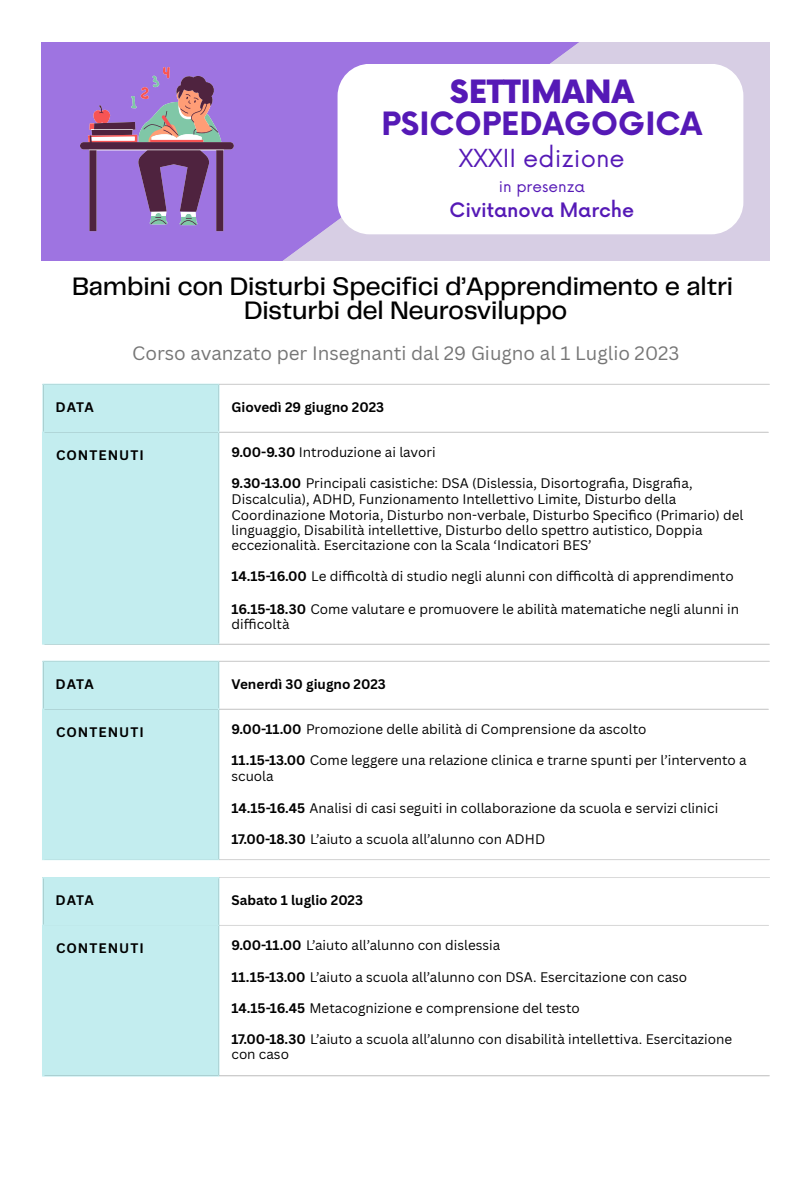
<style>
.page{position:relative;width:810px;height:1181px;background:#fff}
.page>*{position:absolute;margin:0;border:0;box-sizing:border-box;transform-origin:0 0}
.t1{font:700 31.2px/32.4px "Now";color:#5519b6;text-align:center}
.t2{font:500 26.25px/24.3px "Telegraf";letter-spacing:-.015em;color:#000;text-align:center}
.t3{font:24.3px "Now";color:#5519b6}
.t4{font:500 19.35px "Now";color:#5519b6}
.t5{font:18.9px "Canva Sans";color:#767676}
.t6{font:15.45px "Now";color:#5519b6}
.t7{font:13.5px/15.5px "Canva Sans";color:#000}
.t8{font:700 13.5px "Canva Sans";color:#000}
.t9{font:700 13.5px "Canva Sans";letter-spacing:.075em;color:#000}
.s1{font-weight:900}
.s2{font-weight:700}
</style>
<div class="page">
<div style="left:42px;top:42px;width:727px;height:218px;background:#d7cee4"></div>
<svg style="left:42px;top:42px;width:632px;height:218px;fill:#9e74e1"></svg>
<div style="left:338px;top:64px;width:405px;height:170px;background:#fff;border-radius:32px"></div>
<div style="left:365px;top:235px;width:331px;height:8px;background:#d7cee4"></div>
<svg style="left:80px;top:67px;width:154px;height:164px;background:#916aae"></svg>
<div style="left:44px;top:385px;width:174px;height:258px;background:#c3edef"></div>
<hr style="left:43px;top:385px;width:1px;height:46px;background:#c3edef">
<hr style="left:218px;top:385px;width:1px;height:258px;background:#c3edef">
<hr style="left:43px;top:384px;width:176px;height:1px;background:#c3edef">
<hr style="left:44px;top:431px;width:175px;height:1px;background:#c3edef">
<hr style="left:44px;top:643px;width:175px;height:1px;background:#c3edef">
<hr style="left:219px;top:384px;width:550px;height:1px;background:#dbdbdb">
<hr style="left:219px;top:431px;width:549px;height:1px;background:#dbdbdb">
<hr style="left:219px;top:643px;width:550px;height:1px;background:#dbdbdb">
<hr style="left:42px;top:431px;width:2px;height:213px;background:#c3edef">
<div style="left:44px;top:661px;width:174px;height:198px;background:#c3edef"></div>
<hr style="left:43px;top:661px;width:1px;height:47px;background:#c3edef">
<hr style="left:218px;top:661px;width:1px;height:198px;background:#c3edef">
<hr style="left:43px;top:660px;width:176px;height:1px;background:#c3edef">
<hr style="left:44px;top:708px;width:175px;height:1px;background:#c3edef">
<hr style="left:44px;top:859px;width:175px;height:1px;background:#c3edef">
<hr style="left:219px;top:660px;width:550px;height:1px;background:#dbdbdb">
<hr style="left:219px;top:708px;width:549px;height:1px;background:#dbdbdb">
<hr style="left:219px;top:859px;width:550px;height:1px;background:#dbdbdb">
<hr style="left:42px;top:708px;width:2px;height:152px;background:#c3edef">
<div style="left:44px;top:878px;width:174px;height:197px;background:#c3edef"></div>
<hr style="left:43px;top:878px;width:1px;height:46px;background:#c3edef">
<hr style="left:218px;top:878px;width:1px;height:197px;background:#c3edef">
<hr style="left:43px;top:877px;width:176px;height:1px;background:#c3edef">
<hr style="left:44px;top:924px;width:175px;height:1px;background:#c3edef">
<hr style="left:44px;top:1075px;width:175px;height:1px;background:#c3edef">
<hr style="left:219px;top:877px;width:550px;height:1px;background:#dbdbdb">
<hr style="left:219px;top:924px;width:549px;height:1px;background:#dbdbdb">
<hr style="left:219px;top:1075px;width:550px;height:1px;background:#dbdbdb">
<hr style="left:42px;top:924px;width:2px;height:152px;background:#c3edef">
<p class="t1" style="left:381px;top:77px;width:322px"><span class="s1">SETTIMANA<br></span>PSICOPEDAGOGICA</p>
<p class="t3" style="left:459px;top:144px;width:167px">XXXII edizione</p>
<p class="t6" style="left:499px;top:177px;width:88px">in presenza</p>
<p class="t4" style="left:450px;top:200px;width:186px">Civitanova Marche</p>
<p class="t2" style="left:72px;top:275px;width:663px">Bambini con Disturbi Specifici d’Apprendimento e altri<br>Disturbi del Neurosviluppo</p>
<p class="t5" style="left:132px;top:340px;width:549px">Corso avanzato per Insegnanti dal 29 Giugno al 1 Luglio 2023</p>
<p class="t8" style="left:56px;top:397px;width:40px">DATA</p>
<p class="t8" style="left:232px;top:397px;width:154px">Giovedì 29 giugno 2023</p>
<p class="t9" style="left:56px;top:445px;width:89px">CONTENUTI</p>
<p class="t7" style="left:232px;top:444px;width:206px"><span class="s2">9.00-9.30</span> Introduzione ai lavori</p>
<p class="t7" style="left:232px;top:475px;width:513px"><span class="s2">9.30-13.00</span> Principali casistiche: DSA (Dislessia, Disortografi a, Disgrafi a, Discalculia), ADHD, Funzionamento Intellettivo Limite, Disturbo della Coordinazione Motoria, Disturbo non-verbale, Disturbo Specifi co (Primario) del linguaggio, Disabilità intellettive, Disturbo dello spettro autistico, Doppia eccezionalità. Esercitazione con la Scala ‘Indicatori BES’</p>
<p class="t7" style="left:232px;top:568px;width:504px"><span class="s2">14.15-16.00</span> Le difficoltà di studio negli alunni con difficoltà di apprendimento</p>
<p class="t7" style="left:232px;top:600px;width:509px"><span class="s2">16.15-18.30</span> Come valutare e promuovere le abilità matematiche negli alunni in diffi coltà</p>
<p class="t8" style="left:56px;top:674px;width:40px">DATA</p>
<p class="t8" style="left:232px;top:674px;width:156px">Venerdì 30 giugno 2023</p>
<p class="t9" style="left:56px;top:722px;width:89px">CONTENUTI</p>
<p class="t7" style="left:232px;top:721px;width:416px"><span class="s2">9.00-11.00</span> Promozione delle abilità di Comprensione da ascolto</p>
<p class="t7" style="left:232px;top:752px;width:517px;line-height:16.2px"><span class="s2">11.15-13.00</span> Come leggere una relazione clinica e trarne spunti per l’intervento a scuola</p>
<p class="t7" style="left:232px;top:799px;width:488px"><span class="s2">14.15-16.45</span> Analisi di casi seguiti in collaborazione da scuola e servizi clinici</p>
<p class="t7" style="left:232px;top:831px;width:315px"><span class="s2">17.00-18.30</span> L’aiuto a scuola all’alunno con ADHD</p>
<p class="t8" style="left:56px;top:890px;width:40px">DATA</p>
<p class="t8" style="left:232px;top:890px;width:133px">Sabato 1 luglio 2023</p>
<p class="t9" style="left:56px;top:938px;width:89px">CONTENUTI</p>
<p class="t7" style="left:232px;top:937px;width:270px"><span class="s2">9.00-11.00</span> L’aiuto all’alunno con dislessia</p>
<p class="t7" style="left:232px;top:968px;width:457px"><span class="s2">11.15-13.00</span> L’aiuto a scuola all’alunno con DSA. Esercitazione con caso</p>
<p class="t7" style="left:232px;top:999px;width:350px"><span class="s2">14.15-16.45</span> Metacognizione e comprensione del testo</p>
<p class="t7" style="left:232px;top:1031px;width:502px"><span class="s2">17.00-18.30</span> L’aiuto a scuola all’alunno con disabilità intellettiva. Esercitazione con caso</p>
</div>
